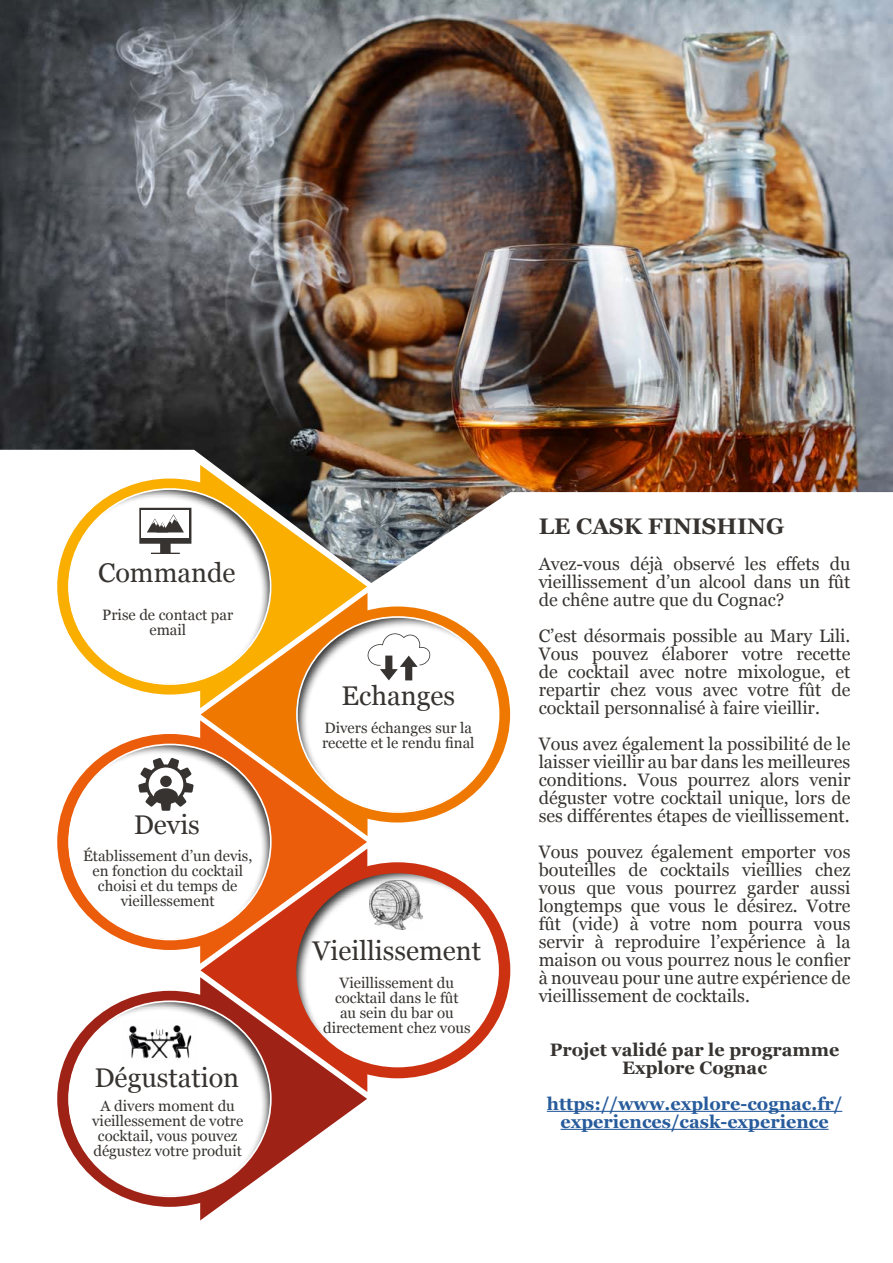
<style>
.page{position:relative;width:893px;height:1263px;background:#fff}
.page>*{position:absolute;margin:0;border:0;box-sizing:border-box;transform-origin:0 0}
.t1{font:27px "Georgia";color:#363330}
.t2{font:700 22.5px "Georgia";color:#363330}
.t3{font:18px/18px "Georgia";color:#363330;text-align:justify}
.t4{font:700 18px/18px "Georgia";color:#275b9b;text-align:center}
.t5{font:700 18px/18px "Georgia";color:#363330;text-align:center}
.t6{font:15px/15px "Georgia";color:#363330;text-align:center}
</style>
<div class="page">
<svg style="left:57px;top:583px;width:786px;height:637px"></svg>
<hr style="left:547px;top:1111px;width:295px;height:1px;background:#275b9b">
<hr style="left:561px;top:1129px;width:268px;height:1px;background:#275b9b">
<img style="left:0;top:0;width:893px;height:583px">
<h1 class="t1" style="left:98px;top:553px;width:139px">Commande</h1>
<p class="t6" style="left:102px;top:607px;width:132px">Prise de contact par email</p>
<h1 class="t1" style="left:134px;top:805px;width:68px">Devis</h1>
<p class="t6" style="left:83px;top:847px;width:171px">Établissement d’un devis, en fonction du cocktail choisi et du temps de vieillessement</p>
<h1 class="t1" style="left:94px;top:1057px;width:146px">Dégustation</h1>
<p class="t6" style="left:92px;top:1097px;width:153px">A divers moment du vieillessement de votre cocktail, vous pouvez dégustez votre produit</p>
<h1 class="t1" style="left:341px;top:676px;width:115px">Echanges</h1>
<p class="t6" style="left:322px;top:719px;width:154px;text-align:left">Divers échanges sur la recette et le rendu final</p>
<h1 class="t1" style="left:312px;top:931px;width:170px">Vieillissement</h1>
<p class="t6" style="left:323px;top:975px;width:149px">Vieillissement du cocktail dans le fût<br>au sein du bar ou directement chez vous</p>
<p class="t2" style="left:539px;top:509px;width:247px">LE CASK FINISHING</p>
<p class="t3" style="left:539px;top:554px;width:313px">Avez-vous déjà observé les effets du vieillissement d’un alcool dans un fût de chêne autre que du Cognac?</p>
<p class="t3" style="left:539px;top:626px;width:313px">C’est désormais possible au Mary Lili.<br>Vous pouvez élaborer votre recette de cocktail avec notre mixologue, et repartir chez vous avec votre fût de cocktail personnalisé à faire vieillir.</p>
<p class="t3" style="left:539px;top:734px;width:313px">Vous avez également la possibilité de le laisser vieillir au bar dans les meilleures conditions. Vous pourrez alors venir déguster votre cocktail unique, lors de ses différentes étapes de vieillissement.</p>
<p class="t3" style="left:539px;top:842px;width:313px">Vous pouvez également emporter vos bouteilles de cocktails vieillies chez vous que vous pourrez garder aussi longtemps que vous le désirez. Votre fût (vide) à votre nom pourra vous servir à reproduire l’expérience à la maison ou vous pourrez nous le confier à nouveau pour une autre expérience de vieillissement de cocktails.</p>
<p class="t5" style="left:550px;top:1039px;width:291px">Projet validé par le programme<br>Explore Cognac</p>
<p class="t4" style="left:547px;top:1093px;width:297px">https://www.explore-cognac.fr/ experiences/cask-experience</p>
</div>
